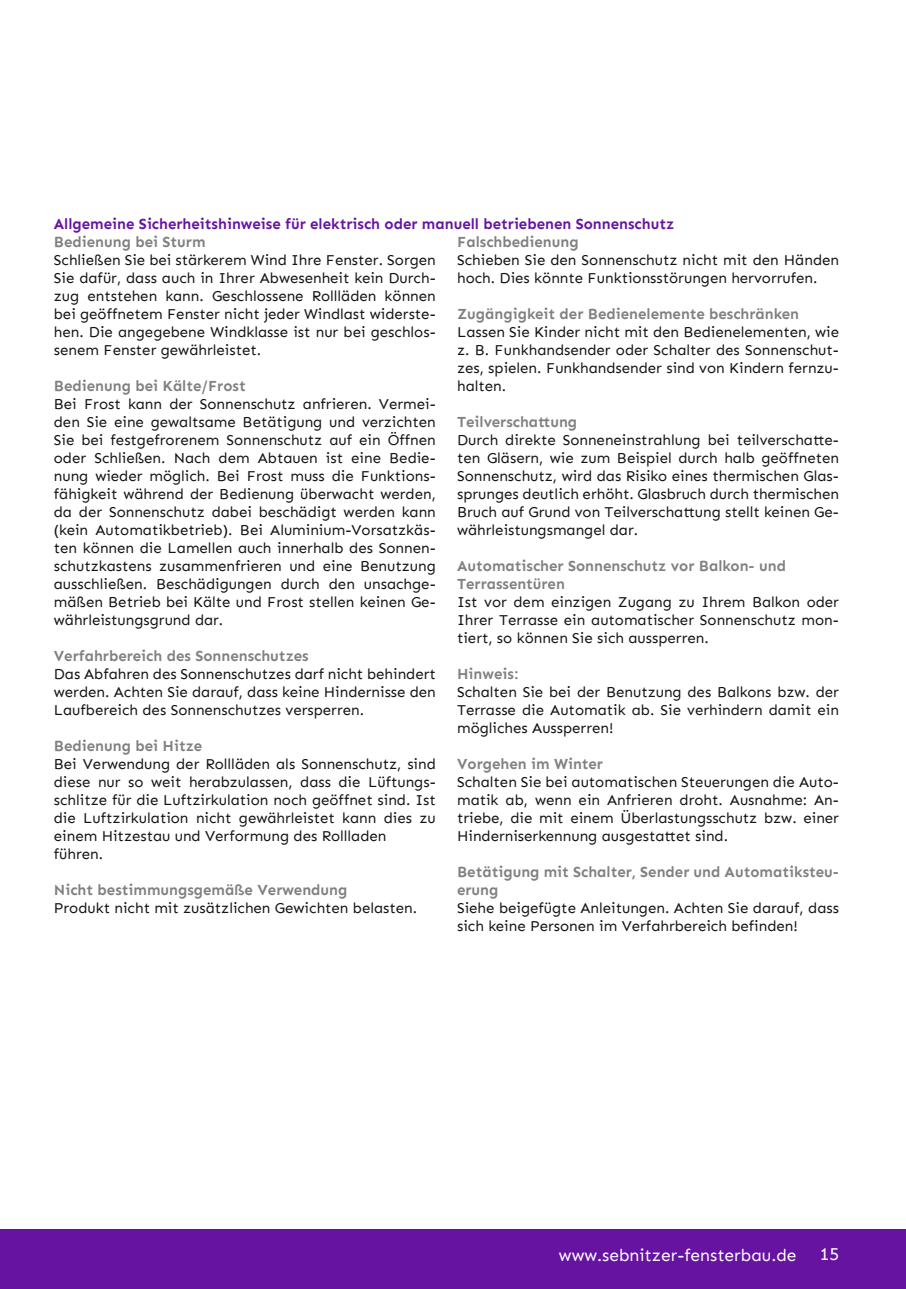
<style>
.page{position:relative;width:906px;height:1289px;background:#fff}
.page>*{position:absolute;margin:0;border:0;box-sizing:border-box;transform-origin:0 0}
.t1{font:18px "Sen";color:#fff}
.t2{font:17.25px "Sen";color:#fff}
.t3{font:15px/18px "Sen";color:#131413;text-align:justify}
.t4{font:700 15px/18px "Sen";color:#818181}
.t5{font:700 15px "Sen";color:#6713a2}
</style>
<div class="page">
<div style="left:0;top:1229px;width:906px;height:59px;background:#6713a2"></div>
<p class="t5" style="left:54px;top:215px;width:622px">Allgemeine Sicherheitshinweise für elektrisch oder manuell betriebenen Sonnenschutz</p>
<p class="t4" style="left:54px;top:233px;width:153px">Bedienung bei Sturm</p>
<p class="t3" style="left:54px;top:251px;width:383px">Schließen Sie bei stärkerem Wind Ihre Fenster. Sorgen Sie dafür, dass auch in Ihrer Abwesenheit kein Durch&shy;zug entstehen kann. Geschlossene Rollläden können bei geöffnetem Fenster nicht jeder Windlast widerste&shy;hen. Die angegebene Windklasse ist nur bei geschlos&shy;senem Fenster gewährleistet.</p>
<p class="t4" style="left:54px;top:377px;width:193px">Bedienung bei Kälte/Frost</p>
<p class="t3" style="left:54px;top:395px;width:383px">Bei Frost kann der Sonnenschutz anfrieren. Vermei&shy;den Sie eine gewaltsame Betätigung und verzichten Sie bei festgefrorenem Sonnenschutz auf ein Öffnen oder Schließen. Nach dem Abtauen ist eine Bedie&shy;nung wieder möglich. Bei Frost muss die Funktions&shy;fähigkeit während der Bedienung überwacht werden, da der Sonnenschutz dabei beschädigt werden kann (kein Automatikbetrieb). Bei Aluminium-Vorsatzkäs&shy;ten können die Lamellen auch innerhalb des Sonnen&shy;schutzkastens zusammenfrieren und eine Benutzung ausschließen. Beschädigungen durch den unsachge&shy;mäßen Betrieb bei Kälte und Frost stellen keinen Ge&shy;währleistungsgrund dar.</p>
<p class="t4" style="left:54px;top:647px;width:256px">Verfahrbereich des Sonnenschutzes</p>
<p class="t3" style="left:54px;top:665px;width:383px">Das Abfahren des Sonnenschutzes darf nicht behindert werden. Achten Sie darauf, dass keine Hindernisse den Laufbereich des Sonnenschutzes versperren.</p>
<p class="t4" style="left:54px;top:737px;width:150px">Bedienung bei Hitze</p>
<p class="t3" style="left:54px;top:755px;width:383px;text-align:left">Bei Verwendung der Rollläden als Sonnenschutz, sind diese nur so weit herabzulassen, dass die Lüftungs&shy;schlitze für die Luftzirkulation noch geöffnet sind. Ist die Luftzirkulation nicht gewährleistet kann dies zu einem Hitzestau und Verformung des Rollladen führen.</p>
<p class="t4" style="left:54px;top:881px;width:295px">Nicht bestimmungsgemäße Verwendung</p>
<p class="t3" style="left:54px;top:899px;width:365px">Produkt nicht mit zusätzlichen Gewichten belasten.</p>
<p class="t4" style="left:457px;top:233px;width:123px">Falschbedienung</p>
<p class="t3" style="left:457px;top:251px;width:383px">Schieben Sie den Sonnenschutz nicht mit den Händen hoch. Dies könnte Funktionsstörungen hervorrufen.</p>
<p class="t4" style="left:457px;top:305px;width:343px">Zugängigkeit der Bedienelemente beschränken</p>
<p class="t3" style="left:457px;top:323px;width:383px">Lassen Sie Kinder nicht mit den Bedienelementen, wie z. B. Funkhandsender oder Schalter des Sonnenschut&shy;zes, spielen. Funkhandsender sind von Kindern fernzu&shy;halten.</p>
<p class="t4" style="left:457px;top:413px;width:122px">Teilverschattung</p>
<p class="t3" style="left:457px;top:431px;width:383px">Durch direkte Sonneneinstrahlung bei teilverschatte&shy;ten Gläsern, wie zum Beispiel durch halb geöffneten Sonnenschutz, wird das Risiko eines thermischen Glas&shy;sprunges deutlich erhöht. Glasbruch durch thermischen Bruch auf Grund von Teilverschattung stellt keinen Ge&shy;währleistungsmangel dar.</p>
<p class="t4" style="left:457px;top:557px;width:330px">Automatischer Sonnenschutz vor Balkon- und<br>Terrassentüren</p>
<p class="t3" style="left:457px;top:593px;width:383px">Ist vor dem einzigen Zugang zu Ihrem Balkon oder Ihrer Terrasse ein automatischer Sonnenschutz mon&shy;tiert, so können Sie sich aussperren.</p>
<p class="t4" style="left:457px;top:665px;width:63px">Hinweis:</p>
<p class="t3" style="left:457px;top:683px;width:383px">Schalten Sie bei der Benutzung des Balkons bzw. der Terrasse die Automatik ab. Sie verhindern damit ein mögliches Aussperren!</p>
<p class="t4" style="left:457px;top:755px;width:147px">Vorgehen im Winter</p>
<p class="t3" style="left:457px;top:773px;width:383px">Schalten Sie bei automatischen Steuerungen die Auto&shy;matik ab, wenn ein Anfrieren droht. Ausnahme: An&shy;triebe, die mit einem Überlastungsschutz bzw. einer Hinderniserkennung ausgestattet sind.</p>
<p class="t4" style="left:457px;top:863px;width:383px">Betätigung mit Schalter, Sender und Automatiksteu&shy;erung</p>
<p class="t3" style="left:457px;top:899px;width:383px">Siehe beigefügte Anleitungen. Achten Sie darauf, dass sich keine Personen im Verfahrbereich befinden!</p>
<p class="t2" style="left:559px;top:1244px;width:239px">www.sebnitzer-fensterbau.de</p>
<p class="t1" style="left:819px;top:1243px;width:21px">15</p>
</div>
